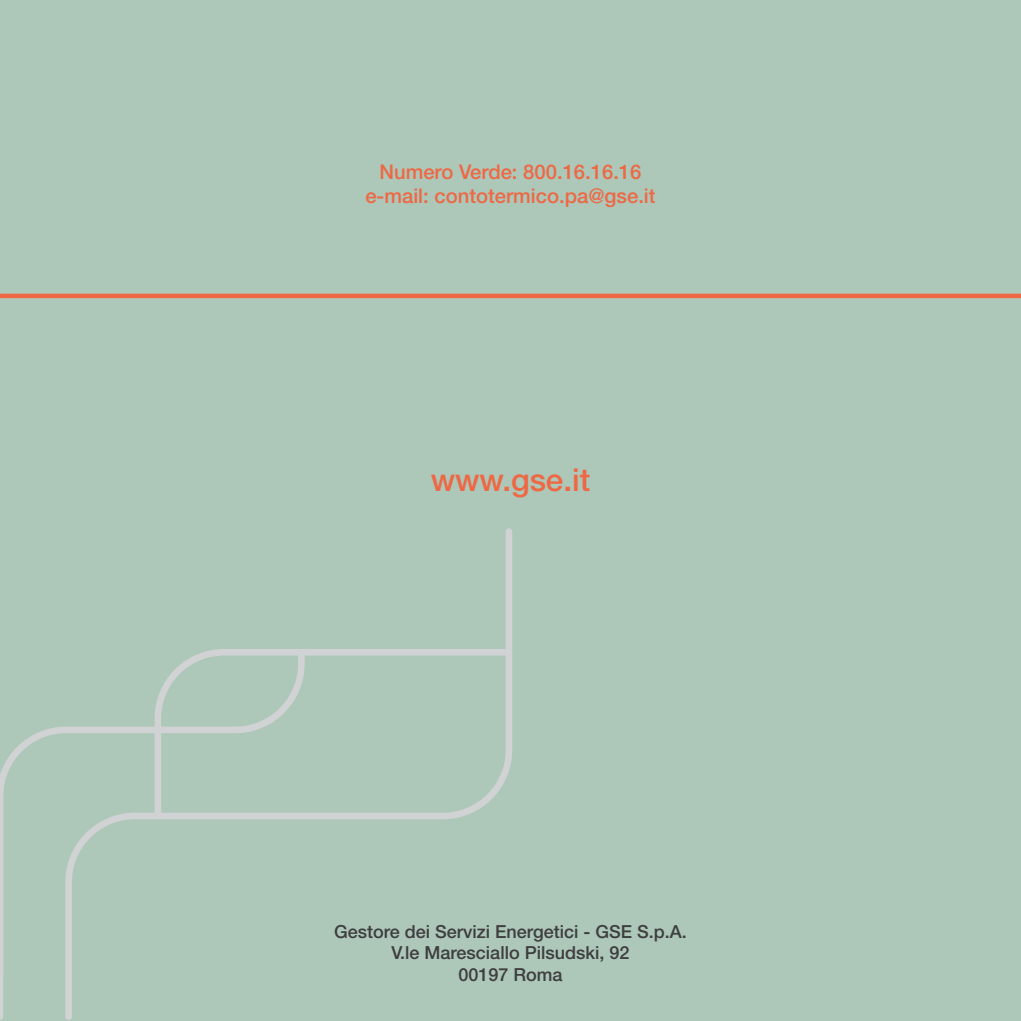
<style>
.page{position:relative;width:1021px;height:1021px;background:#fff}
.page>*{position:absolute;margin:0;border:0;box-sizing:border-box;transform-origin:0 0}
.t1{font:500 31.5px "Helvetica Neue";color:#ee6844}
.t2{font:500 20.25px/24.3px "Helvetica Neue";color:#ee6844;text-align:center}
.t3{font:500 18px/21.6px "Helvetica Neue";color:#3e3e3f;text-align:center}
</style>
<div class="page">
<div style="left:0;top:0;width:1020px;height:1020px;background:#adc7b9"></div>
<svg style="left:0;top:726px;width:65px;height:294px"></svg>
<svg style="left:65px;top:528px;width:447px;height:492px"></svg>
<svg style="left:154px;top:649px;width:353px;height:170px"></svg>
<hr style="left:0;top:294px;width:1020px;height:4px;background:#ee6844">
<p class="t2" style="left:365px;top:159px;width:292px">Numero Verde: 800.16.16.16 e-mail: contotermico.pa@gse.it</p>
<h1 class="t1" style="left:431px;top:461px;width:161px">www.gse.it</h1>
<p class="t3" style="left:334px;top:920px;width:354px">Gestore dei Servizi Energetici - GSE S.p.A.<br>V.le Maresciallo Pilsudski, 92<br>00197 Roma</p>
</div>
